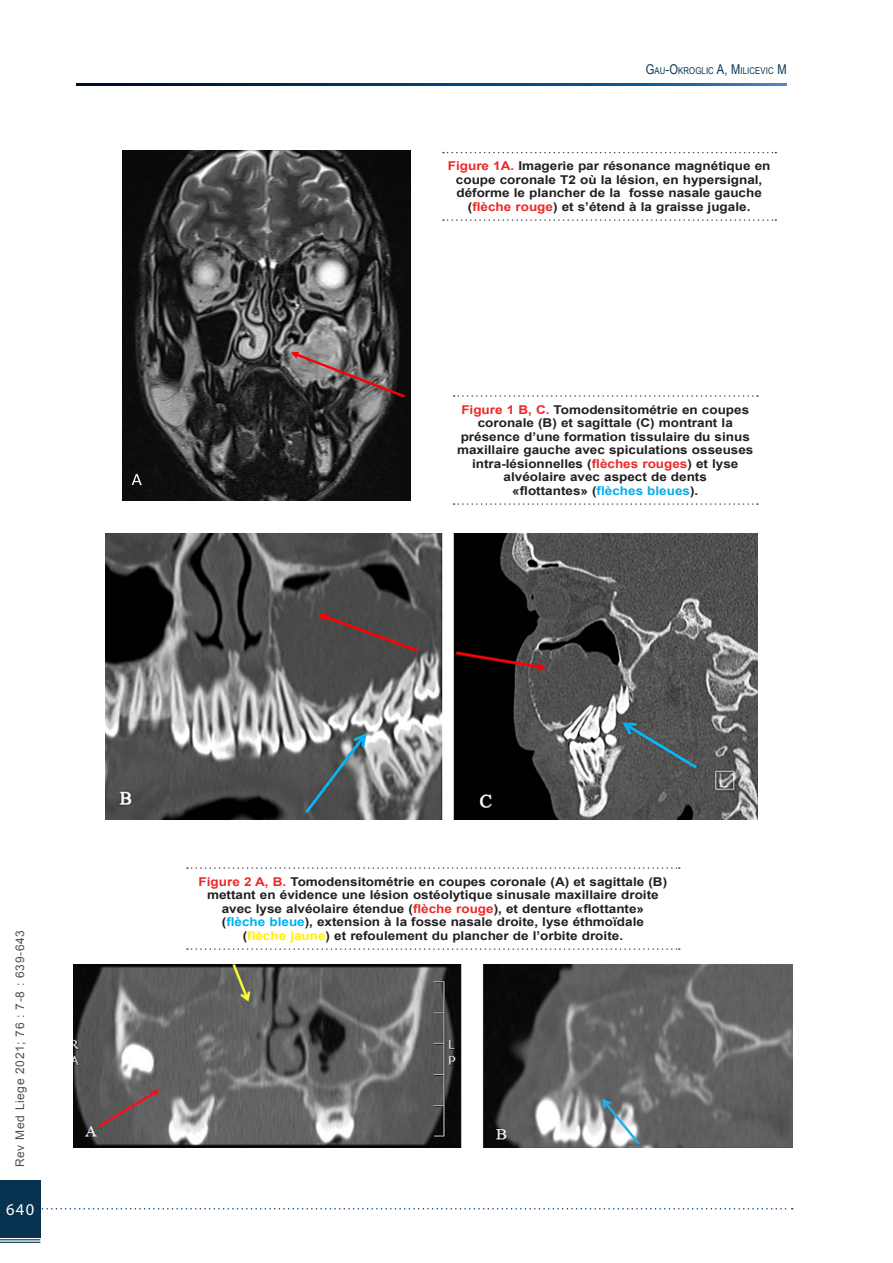
<style>
.page{position:relative;width:893px;height:1263px;background:#fff}
.page>*{position:absolute;margin:0;border:0;box-sizing:border-box;transform-origin:0 0}
.t1{font:16.5px "Myriad Pro";color:#fff}
.Légendes_Tab_et_Fig{font:700 12.15px/13.5px "Arial";color:#231f20;text-align:center;scale:1.11 1}
.t2{font:12px "Arial";letter-spacing:.05em;color:#505050}
.t3{font:9.45px "Arial Narrow";letter-spacing:.015em;color:#073250}
.s1{font-size:13.5px}
.s2{color:#ee2928}
.s3{color:#00aeef}
.s4{color:#fff101}
</style>
<div class="page">
<svg style="left:40px;top:1208px;width:753px;height:1px"></svg>
<div style="left:0;top:1180px;width:40px;height:57px;background:#073250"></div>
<hr style="left:0;top:1239px;width:40px;height:1px;background:#073250">
<hr style="left:0;top:1242px;width:40px;height:1px;background:#073250">
<svg style="left:77px;top:84px;width:710px;height:1px"></svg>
<img style="left:122px;top:151px;width:288px;height:350px">
<img style="left:106px;top:534px;width:652px;height:285px">
<img style="left:73px;top:964px;width:719px;height:183px">
<svg style="left:443px;top:152px;width:333px;height:1px"></svg>
<svg style="left:443px;top:219px;width:333px;height:2px"></svg>
<svg style="left:454px;top:395px;width:304px;height:2px"></svg>
<svg style="left:454px;top:503px;width:304px;height:2px"></svg>
<svg style="left:187px;top:867px;width:493px;height:2px"></svg>
<svg style="left:187px;top:948px;width:493px;height:2px"></svg>
<p class="t2" style="left:12px;top:1167px;width:239px;rotate:-90deg">Rev Med Liege 2021; 76 : 7-8 : 639-643</p>
<h1 class="t1" style="left:6px;top:1199px;width:29px">640</h1>
<p class="t3" style="left:646px;top:63px;width:142px"><span class="s1">G</span>AU<span class="s1">-O</span>KROGLIC <span class="s1">A, M</span>ILICEVIC <span class="s1">M</span></p>
<p class="Légendes_Tab_et_Fig" style="left:448px;top:160px;width:292px"><span class="s2">Figure 1A.</span> Imagerie par résonance magnétique en coupe coronale T2 où la lésion, en hypersignal, déforme le plancher de la fosse nasale gauche (<span class="s2">flèche rouge</span>) et s’étend à la graisse jugale.</p>
<p class="Légendes_Tab_et_Fig" style="left:457px;top:403px;width:268px"><span class="s2">Figure 1 B, C.</span> Tomodensitométrie en coupes coronale (B) et sagittale (C) montrant la présence d’une formation tissulaire du sinus maxillaire gauche avec spiculations osseuses intra-lésionnelles (<span class="s2">flèches rouges</span>) et lyse alvéolaire avec aspect de dents<br>«flottantes» (<span class="s3">flèches bleues</span>).</p>
<p class="Légendes_Tab_et_Fig" style="left:199px;top:875px;width:424px"><span class="s2">Figure 2 A, B.</span> Tomodensitométrie en coupes coronale (A) et sagittale (B) mettant en évidence une lésion ostéolytique sinusale maxillaire droite avec lyse alvéolaire étendue (<span class="s2">flèche rouge</span>), et denture «flottante» (<span class="s3">flèche bleue</span>), extension à la fosse nasale droite, lyse éthmoïdale (<span class="s4">flèche jaune</span>) et refoulement du plancher de l’orbite droite.</p>
</div>
